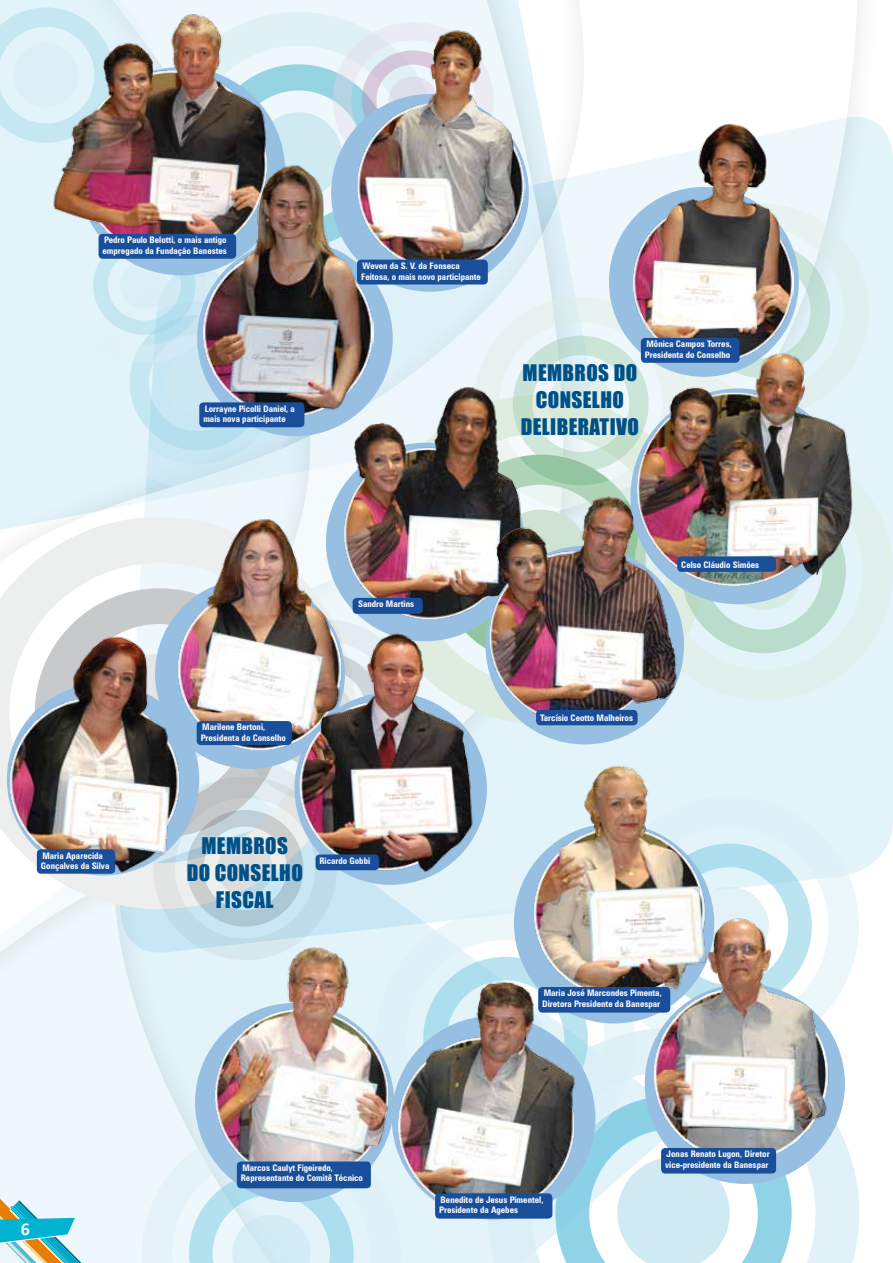
<style>
.page{position:relative;width:893px;height:1263px;background:#fff}
.page>*{position:absolute;margin:0;border:0;box-sizing:border-box;transform-origin:0 0}
.t1{font:21px/27px "Impact";letter-spacing:.02em;color:#005088;text-align:center}
.t2{font:700 18px "Calibri";color:#fff}
.t3{font:700 condensed 9px/10.5px "Zurich BT";color:#fff}
</style>
<div class="page">
<img style="left:0;top:0;width:893px;height:1263px">
<p class="t3" style="left:103px;top:235px;width:126px">Pedro Paulo Belotti, o mais antigo empregado da Fundação Banestes</p>
<p class="t3" style="left:203px;top:403px;width:93px">Lorrayne Picolli Daniel, a mais nova participante</p>
<p class="t3" style="left:361px;top:260px;width:121px">Weven da S. V. da Fonseca<br>Feitosa, o mais novo participante</p>
<p class="t3" style="left:645px;top:339px;width:88px">Mônica Campos Torres,<br>Presidenta do Conselho</p>
<h1 class="t1" style="left:521px;top:359px;width:118px">MEMBROS DO<br>CONSELHO<br>DELIBERATIVO</h1>
<p class="t3" style="left:201px;top:722px;width:87px">Marilene Bertoni,<br>Presidenta do Conselho</p>
<p class="t3" style="left:358px;top:599px;width:57px">Sandro Martins</p>
<h1 class="t1" style="left:201px;top:831px;width:76px">MEMBROS</h1>
<h1 class="t1" style="left:187px;top:858px;width:116px">DO CONSELHO</h1>
<h1 class="t1" style="left:216px;top:885px;width:27px">FISCAL</h1>
<p class="t3" style="left:41px;top:850px;width:70px">Maria Aparecida<br>Gonçalves da Silva</p>
<p class="t3" style="left:320px;top:855px;width:52px">Ricardo Gobbi</p>
<p class="t3" style="left:681px;top:559px;width:79px">Celso Cláudio Simões</p>
<p class="t3" style="left:540px;top:712px;width:94px">Tarcísio Ceotto Malheiros</p>
<p class="t3" style="left:542px;top:988px;width:121px">Maria José Marcondes Pimenta,<br>Diretora Presidente da Banespar</p>
<h2 class="t2" style="left:21px;top:1217px;width:11px">6</h2>
<p class="t3" style="left:241px;top:1162px;width:124px">Marcos Caulyt Figeiredo,<br>Representante do Comitê Técnico</p>
<p class="t3" style="left:439px;top:1194px;width:106px">Benedito de Jesus Pimentel,<br>Presidente da Agebes</p>
<p class="t3" style="left:665px;top:1149px;width:106px">Jonas Renato Lugon, Diretor vice-presidente da Banespar</p>
</div>
